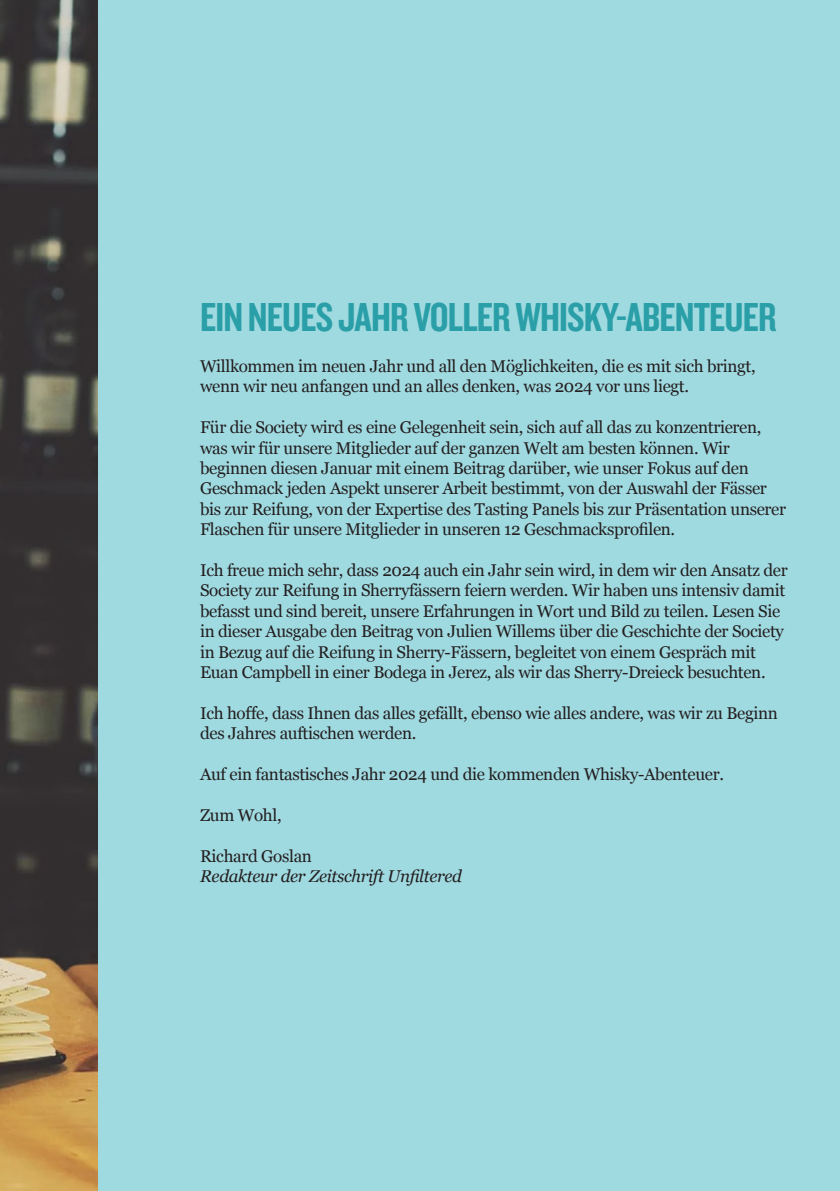
<style>
.page{position:relative;width:840px;height:1191px;background:#fff}
.page>*{position:absolute;margin:0;border:0;box-sizing:border-box;transform-origin:0 0}
.t1{font:42px "Knockout 49 Liteweight";letter-spacing:-.02em;color:#2a9fa7}
.t2{font:17px/20.4px "Georgia";letter-spacing:-.02em;color:#231f20}
.t3{font:italic 17px "Georgia";letter-spacing:-.02em;color:#231f20}
</style>
<div class="page">
<img style="left:0;top:0;width:99px;height:1191px">
<div style="left:99px;top:0;width:740px;height:1191px;background:#a0dae1"></div>
<h1 class="t1" style="left:200px;top:290px;width:578px">EIN NEUES JAHR VOLLER WHISKY-ABENTEUER</h1>
<p class="t2" style="left:200px;top:355px;width:557px">Willkommen im neuen Jahr und all den Möglichkeiten, die es mit sich bringt, wenn wir neu anfangen und an alles denken, was 2024 vor uns liegt.</p>
<p class="t2" style="left:200px;top:416px;width:587px">Für die Society wird es eine Gelegenheit sein, sich auf all das zu konzentrieren, was wir für unsere Mitglieder auf der ganzen Welt am besten können. Wir beginnen diesen Januar mit einem Beitrag darüber, wie unser Fokus auf den Geschmack jeden Aspekt unserer Arbeit bestimmt, von der Auswahl der Fässer bis zur Reifung, von der Expertise des Tasting Panels bis zur Präsentation unserer Flaschen für unsere Mitglieder in unseren 12 Geschmacksprofilen.</p>
<p class="t2" style="left:200px;top:559px;width:588px">Ich freue mich sehr, dass 2024 auch ein Jahr sein wird, in dem wir den Ansatz der Society zur Reifung in Sherryfässern feiern werden. Wir haben uns intensiv damit befasst und sind bereit, unsere Erfahrungen in Wort und Bild zu teilen. Lesen Sie in dieser Ausgabe den Beitrag von Julien Willems über die Geschichte der Society in Bezug auf die Reifung in Sherry-Fässern, begleitet von einem Gespräch mit Euan Campbell in einer Bodega in Jerez, als wir das Sherry-Dreieck besuchten.</p>
<p class="t2" style="left:200px;top:702px;width:579px">Ich hoffe, dass Ihnen das alles gefällt, ebenso wie alles andere, was wir zu Beginn des Jahres auftischen werden.</p>
<p class="t2" style="left:200px;top:763px;width:525px">Auf ein fantastisches Jahr 2024 und die kommenden Whisky-Abenteuer.</p>
<p class="t2" style="left:200px;top:804px;width:83px">Zum Wohl,</p>
<p class="t2" style="left:200px;top:845px;width:113px">Richard Goslan</p>
<p class="t3" style="left:200px;top:863px;width:263px">Redakteur der Zeitschrift Unfiltered</p>
</div>
